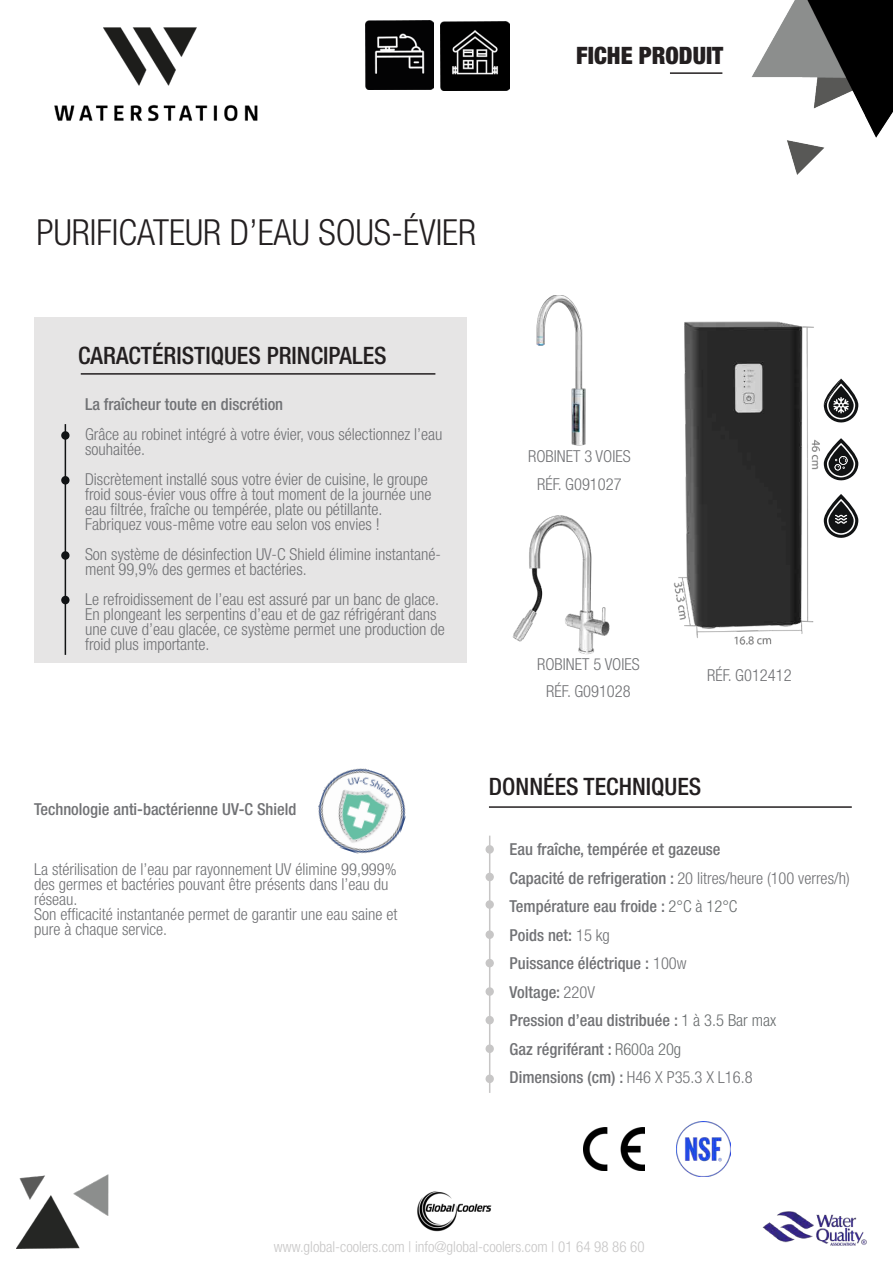
<style>
.page{position:relative;width:893px;height:1263px;background:#fff}
.page>*{position:absolute;margin:0;border:0;box-sizing:border-box;transform-origin:0 0}
.t1{font:300 condensed 36px "Helvetica Neue LT Std";color:#231f20}
.t2{font:500 condensed 24px "Helvetica Neue LT Std";color:#231f20}
.t3{font:900 condensed 24px "Helvetica Neue LT Std";color:#231f20}
.t4{font:300 condensed 16.5px/15px "Helvetica Neue LT Std";color:#717275}
.t5{font:500 condensed 16.5px "Helvetica Neue LT Std";color:#717275}
.t6{font:300 condensed 15px "Helvetica Neue LT Std";color:#c7c6c6}
.s1{font-weight:500}
.s2{font-weight:300;color:#6a6e6f}
.s3{font-weight:300}
</style>
<div class="page">
<div style="left:34px;top:318px;width:432px;height:345px;background:#e6e5e5"></div>
<hr style="left:489px;top:836px;width:1px;height:257px;background:#c7c6c6">
<div style="left:486px;top:846px;width:7px;height:7px;background:#c7c6c6;border-radius:50%"></div>
<div style="left:486px;top:845px;width:8px;height:9px;border:2px solid #c7c6c6;border-radius:50%"></div>
<div style="left:486px;top:901px;width:7px;height:7px;background:#c7c6c6;border-radius:50%"></div>
<div style="left:486px;top:900px;width:8px;height:9px;border:2px solid #c7c6c6;border-radius:50%"></div>
<div style="left:486px;top:931px;width:7px;height:7px;background:#c7c6c6;border-radius:50%"></div>
<div style="left:486px;top:930px;width:8px;height:9px;border:2px solid #c7c6c6;border-radius:50%"></div>
<div style="left:486px;top:959px;width:7px;height:7px;background:#c7c6c6;border-radius:50%"></div>
<div style="left:486px;top:959px;width:8px;height:8px;border:2px solid #c7c6c6;border-radius:50%"></div>
<hr style="left:670px;top:72px;width:52px;height:2px;background:#231f20">
<div style="left:486px;top:873px;width:7px;height:7px;background:#c7c6c6;border-radius:50%"></div>
<div style="left:486px;top:873px;width:8px;height:8px;border:2px solid #c7c6c6;border-radius:50%"></div>
<img style="left:752px;top:0;width:141px;height:175px">
<img style="left:16px;top:1174px;width:93px;height:75px">
<img style="left:440px;top:21px;width:70px;height:69px">
<img style="left:762px;top:1211px;width:105px;height:35px">
<hr style="left:81px;top:373px;width:354px;height:2px;background:#231f20">
<hr style="left:489px;top:806px;width:363px;height:2px;background:#231f20">
<div style="left:486px;top:988px;width:7px;height:7px;background:#c7c6c6;border-radius:50%"></div>
<div style="left:486px;top:987px;width:8px;height:9px;border:2px solid #c7c6c6;border-radius:50%"></div>
<div style="left:486px;top:1017px;width:7px;height:7px;background:#c7c6c6;border-radius:50%"></div>
<div style="left:486px;top:1016px;width:8px;height:8px;border:2px solid #c7c6c6;border-radius:50%"></div>
<div style="left:486px;top:1045px;width:7px;height:7px;background:#c7c6c6;border-radius:50%"></div>
<div style="left:486px;top:1044px;width:8px;height:9px;border:2px solid #c7c6c6;border-radius:50%"></div>
<div style="left:486px;top:1075px;width:7px;height:7px;background:#c7c6c6;border-radius:50%"></div>
<div style="left:486px;top:1074px;width:8px;height:9px;border:2px solid #c7c6c6;border-radius:50%"></div>
<svg style="left:824px;top:379px;width:34px;height:43px"></svg>
<svg style="left:824px;top:438px;width:34px;height:42px"></svg>
<svg style="left:824px;top:494px;width:34px;height:44px"></svg>
<hr style="left:65px;top:424px;width:1px;height:231px;background:#111314">
<div style="left:62px;top:432px;width:7px;height:7px;background:#111314;border-radius:50%"></div>
<div style="left:61px;top:431px;width:9px;height:9px;border:2px solid #111314;border-radius:50%"></div>
<div style="left:62px;top:552px;width:7px;height:7px;background:#111314;border-radius:50%"></div>
<div style="left:61px;top:551px;width:9px;height:9px;border:2px solid #111314;border-radius:50%"></div>
<div style="left:62px;top:477px;width:7px;height:7px;background:#111314;border-radius:50%"></div>
<div style="left:61px;top:476px;width:9px;height:9px;border:2px solid #111314;border-radius:50%"></div>
<img style="left:365px;top:21px;width:68px;height:68px">
<img style="left:536px;top:295px;width:50px;height:151px">
<img style="left:512px;top:515px;width:98px;height:140px">
<img style="left:417px;top:1191px;width:75px;height:41px">
<img style="left:583px;top:1127px;width:61px;height:44px">
<div style="left:62px;top:596px;width:7px;height:7px;background:#111314;border-radius:50%"></div>
<div style="left:61px;top:596px;width:9px;height:8px;border:2px solid #111314;border-radius:50%"></div>
<img style="left:318px;top:768px;width:88px;height:86px">
<img style="left:676px;top:1122px;width:55px;height:54px">
<img style="left:673px;top:321px;width:151px;height:324px">
<img style="left:54px;top:27px;width:204px;height:95px">
<p class="t3" style="left:576px;top:40px;width:149px">FICHE PRODUIT</p>
<p class="t1" style="left:36px;top:211px;width:441px">PURIFICATEUR D’EAU SOUS-ÉVIER</p>
<p class="t2" style="left:78px;top:341px;width:310px">CARACTÉRISTIQUES PRINCIPALES</p>
<p class="t5" style="left:85px;top:394px;width:200px">La fraîcheur toute en discrétion</p>
<p class="t4" style="left:85px;top:426px;width:359px">Grâce au robinet intégré à votre évier, vous sélectionnez l’eau souhaitée.</p>
<p class="t4" style="left:85px;top:471px;width:348px">Discrètement installé sous votre évier de cuisine, le groupe froid sous-évier vous offre à tout moment de la journée une eau filtrée, fraîche ou tempérée, plate ou pétillante.</p>
<p class="t4" style="left:85px;top:516px;width:296px">Fabriquez vous-même votre eau selon vos envies !</p>
<p class="t4" style="left:85px;top:546px;width:357px">Son système de désinfection UV-C Shield élimine instantané&shy;ment 99,9% des germes et bactéries.</p>
<p class="t4" style="left:85px;top:591px;width:361px">Le refroidissement de l’eau est assuré par un banc de glace.<br>En plongeant les serpentins d’eau et de gaz réfrigérant dans une cuve d’eau glacée, ce système permet une production de froid plus importante.</p>
<p class="t5" style="left:34px;top:799px;width:264px">Technologie anti-bactérienne UV-C Shield</p>
<p class="t4" style="left:34px;top:861px;width:364px">La stérilisation de l’eau par rayonnement UV élimine 99,999% des germes et bactéries pouvant être présents dans l’eau du réseau.</p>
<p class="t4" style="left:34px;top:906px;width:365px">Son efficacité instantanée permet de garantir une eau saine et pure à chaque service.</p>
<p class="t4" style="left:528px;top:449px;width:104px">ROBINET 3 VOIES</p>
<p class="t4" style="left:537px;top:476px;width:86px">RÉF. G091027</p>
<p class="t4" style="left:537px;top:656px;width:104px">ROBINET 5 VOIES</p>
<p class="t4" style="left:546px;top:683px;width:86px">RÉF. G091028</p>
<p class="t4" style="left:707px;top:667px;width:86px">RÉF. G012412</p>
<p class="t2" style="left:489px;top:772px;width:214px">DONNÉES TECHNIQUES</p>
<p class="t5" style="left:510px;top:839px;width:213px">Eau fraîche, tempérée et gazeuse</p>
<p class="t4" style="left:510px;top:870px;width:342px"><span class="s1">Capacité de refrigeration :</span> 20 litres/heure (100 verres/h)</p>
<p class="t5" style="left:510px;top:896px;width:229px">Température eau froide : <span class="s2">2°C à 12°C</span></p>
<p class="t5" style="left:510px;top:925px;width:102px">Poids net: <span class="s3">15 kg</span></p>
<p class="t5" style="left:510px;top:953px;width:179px">Puissance éléctrique : <span class="s3">100w</span></p>
<p class="t5" style="left:510px;top:982px;width:87px">Voltage: <span class="s3">220V</span></p>
<p class="t5" style="left:510px;top:1010px;width:268px">Pression d’eau distribuée : <span class="s2">1 à 3.5 Bar max</span></p>
<p class="t5" style="left:510px;top:1039px;width:173px">Gaz régriférant : <span class="s2">R600a 20g</span></p>
<p class="t5" style="left:510px;top:1067px;width:245px">Dimensions (cm) : <span class="s3">H46 X P35.3 X L16.8</span></p>
<p class="t6" style="left:274px;top:1238px;width:372px">www.global-coolers.com | info@global-coolers.com | 01 64 98 86 60</p>
</div>
